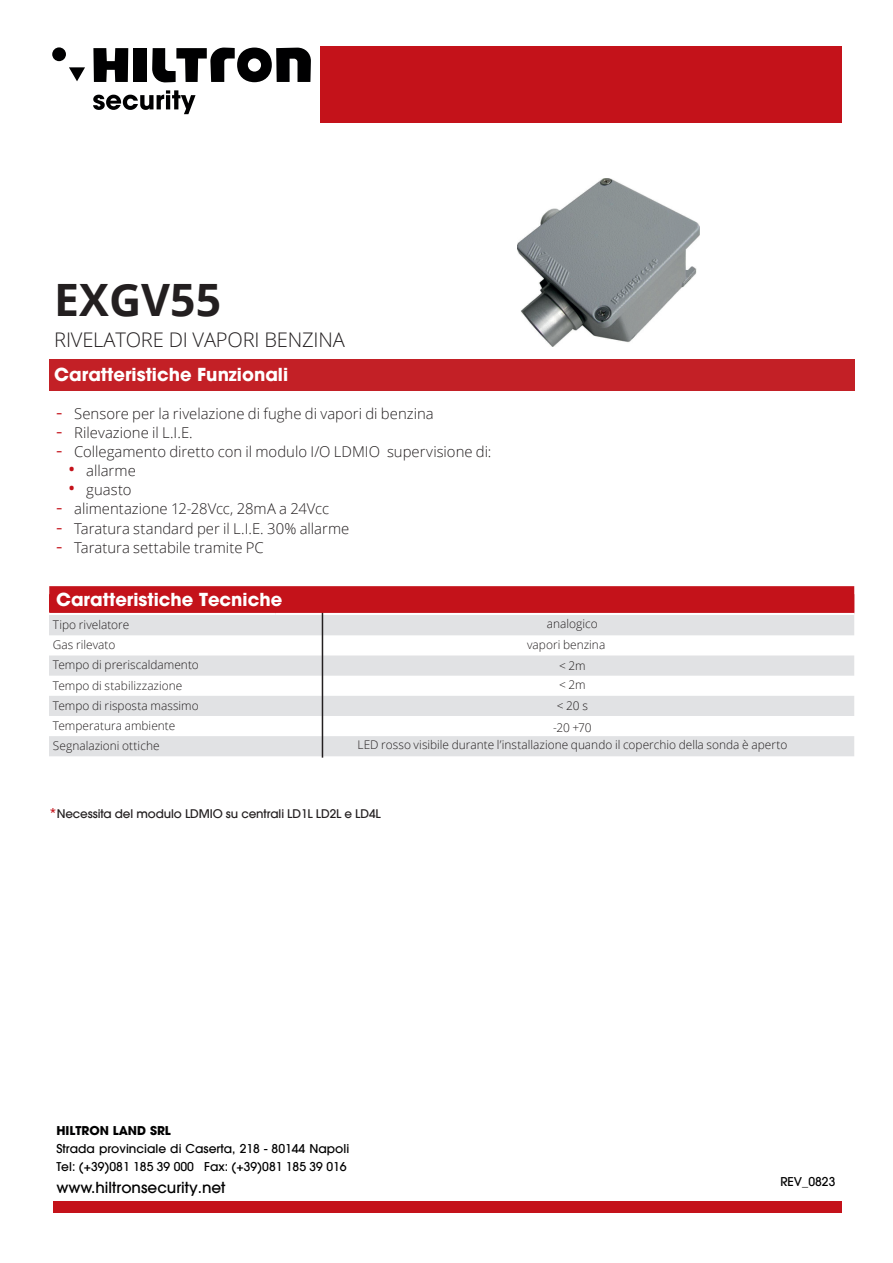
<style>
.page{position:relative;width:893px;height:1263px;background:#fff}
.page>*{position:absolute;margin:0;border:0;box-sizing:border-box;transform-origin:0 0}
.t1{font:700 44.55px "Open Sans";color:#231f20}
.t2{font:300 20.1px "Open Sans";letter-spacing:-.01em;color:#231f20}
.t3{font:700 17.85px "Avant Garde LT";color:#fff}
.t4{font:500 15.15px "Avant Garde LT";color:#000001}
.t5{font:300 14.85px "Open Sans";color:#231f20}
.t6{font:300 13.65px "Open Sans";color:#fff}
.t7{font:500 12.15px/18.3px "Avant Garde LT";color:#000001}
.t8{font:700 12.15px "Avant Garde LT";color:#000001}
.t9{font:12.15px "Avant Garde LT Medium";color:#000}
.t10{font:300 11.85px/20.1px "Open Sans";color:#231f20}
.t11{font:500 11.85px "Avant Garde LT";letter-spacing:-.01em;color:#231f20}
.s1{font-family:"Avant Garde";font-weight:400;font-stretch:condensed;font-size:19.2px;color:#c4121a}
.s2{font-weight:400;font-size:19.2px;color:#c4121a}
.s3{font-size:13.65px;color:#c4121a}
.s4{font-family:"Avant Garde LT Medium";font-weight:400}
</style>
<div class="page">
<svg style="left:49px;top:615px;width:805px;height:141px;fill:#e1e2e4"></svg>
<hr style="left:322px;top:591px;width:1px;height:167px;background:#231f20">
<div style="left:49px;top:360px;width:805px;height:31px;background:#c32026"></div>
<svg style="left:49px;top:586px;width:805px;height:27px;background:#c4141c"></svg>
<img style="left:517px;top:179px;width:182px;height:168px">
<div style="left:320px;top:47px;width:521px;height:76px;background:#c4121a"></div>
<div style="left:54px;top:1201px;width:787px;height:11px;background:#c4121a"></div>
<svg style="left:93px;top:90px;width:103px;height:24px"></svg>
<svg style="left:69px;top:67px;width:16px;height:14px"></svg>
<div style="left:52px;top:47px;width:14px;height:14px;background:#000001;border-radius:50%"></div>
<svg style="left:93px;top:48px;width:35px;height:34px"></svg>
<div style="left:134px;top:48px;width:13px;height:34px;background:#000001"></div>
<svg style="left:152px;top:47px;width:159px;height:36px"></svg>
<h1 class="t1" style="left:54px;top:268px;width:168px">EXGV55</h1>
<h2 class="t2" style="left:54px;top:326px;width:292px">RIVELATORE DI VAPORI BENZINA</h2>
<h3 class="t3" style="left:54px;top:363px;width:235px">Caratteristiche Funzionali</h3>
<p class="t5" style="left:56px;top:403px;width:379px"><span class="s1">-</span> Sensore per la rivelazione di fughe di vapori di benzina</p>
<p class="t5" style="left:56px;top:422px;width:138px"><span class="s1">-</span> Rilevazione il L.I.E.</p>
<p class="t5" style="left:56px;top:441px;width:437px"><span class="s1">-</span> Collegamento diretto con il modulo I/O LDMIO supervisione di:</p>
<p class="t5" style="left:68px;top:460px;width:69px"><span class="s2">•</span> allarme</p>
<p class="t5" style="left:68px;top:480px;width:65px"><span class="s2">•</span> guasto</p>
<p class="t5" style="left:56px;top:499px;width:275px"><span class="s1">-</span> alimentazione 12-28Vcc, 28mA a 24Vcc</p>
<p class="t5" style="left:56px;top:518px;width:295px"><span class="s1">-</span> Taratura standard per il L.I.E. 30% allarme</p>
<p class="t5" style="left:56px;top:537px;width:209px"><span class="s1">-</span> Taratura settabile tramite PC</p>
<h3 class="t3" style="left:56px;top:588px;width:228px">Caratteristiche Tecniche</h3>
<p class="t6" style="left:53px;top:594px;width:148px">Caratteristiche Tecniche</p>
<p class="t10" style="left:53px;top:614px;width:78px">Tipo rivelatore<br>Gas rilevato</p>
<p class="t10" style="left:53px;top:655px;width:147px">Tempo di preriscaldamento<br>Tempo di stabilizzazione<br>Tempo di risposta massimo<br>Temperatura ambiente<br>Segnalazioni ottiche</p>
<p class="t10" style="left:547px;top:613px;width:52px">analogico</p>
<p class="t10" style="left:559px;top:656px;width:28px;line-height:19.4px">&lt; 2m &lt; 2m</p>
<p class="t10" style="left:358px;top:719px;width:431px;line-height:16.8px;text-align:center">-20 +70<br>LED rosso visibile durante l’installazione quando il coperchio della sonda è aperto</p>
<p class="t10" style="left:527px;top:635px;width:80px">vapori benzina</p>
<p class="t10" style="left:557px;top:695px;width:33px">&lt; 20 s</p>
<p class="t11" style="left:49px;top:806px;width:333px"><span class="s3">*</span>Necessita del modulo LDMIO su centrali LD1L LD2L e LD4L</p>
<p class="t8" style="left:56px;top:1122px;width:116px">HILTRON LAND SRL</p>
<p class="t7" style="left:56px;top:1139px;width:294px">Strada provinciale di Caserta, 218 - 80144 Napoli<br>Tel: (+39)081 185 39 000 Fax: (+39)081 185 39 016</p>
<p class="t4" style="left:56px;top:1178px;width:171px">www.hiltronsecurity.<span class="s4">net</span></p>
<p class="t9" style="left:780px;top:1174px;width:57px">REV_0823</p>
</div>
